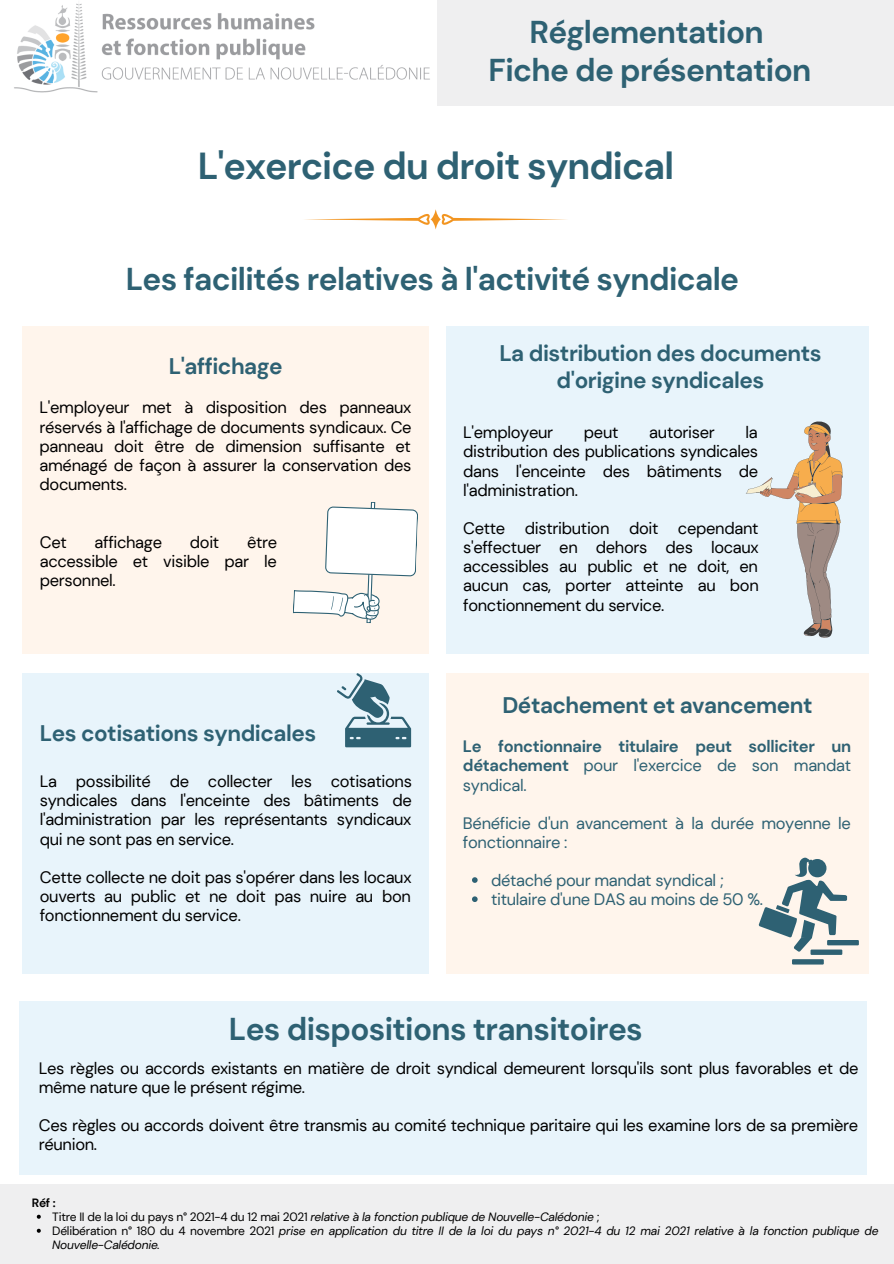
<style>
.page{position:relative;width:894px;height:1264px;background:#fff}
.page>*{position:absolute;margin:0;border:0;box-sizing:border-box;transform-origin:0 0}
.t1{font:700 37.5px "DM Sans";letter-spacing:-.025em;color:#2e6173}
.t2{font:700 31.5px "DM Sans";letter-spacing:-.02em;color:#2e6173}
.t3{font:700 22.5px/27px "DM Sans";letter-spacing:-.02em;color:#2e6173;text-align:center}
.t4{font:16.5px/19.2px "DM Sans";letter-spacing:-.02em;color:#000;text-align:justify}
.t5{font:16.5px/19.2px "DM Sans";letter-spacing:-.02em;color:#2e6173}
.t6{font:700 16.5px/19.2px "DM Sans";letter-spacing:-.02em;color:#2e6173;text-align:justify}
.t7{font:italic 12px/14px "DM Sans";letter-spacing:-.02em;color:#000}
.t8{font:700 12px "DM Sans";color:#000}
.s1{font-weight:400}
.s2{font-style:normal}
</style>
<div class="page">
<div style="left:22px;top:326px;width:407px;height:328px;background:#fff5ec"></div>
<div style="left:0;top:0;width:893px;height:106px;background:#efeff0"></div>
<img style="left:0;top:0;width:436px;height:106px">
<svg style="left:305px;top:209px;width:262px;height:20px"></svg>
<div style="left:19px;top:1001px;width:847px;height:173px;background:#e8f4fb"></div>
<div style="left:446px;top:326px;width:422px;height:328px;background:#e8f4fb"></div>
<div style="left:0;top:1184px;width:893px;height:79px;background:#efeff0"></div>
<div style="left:22px;top:673px;width:407px;height:300px;background:#e8f4fb"></div>
<div style="left:446px;top:673px;width:422px;height:300px;background:#fff5ec"></div>
<svg style="left:293px;top:502px;width:125px;height:121px"></svg>
<svg style="left:337px;top:673px;width:74px;height:74px"></svg>
<div style="left:826px;top:940px;width:32px;height:5px;background:#2e6173"></div>
<div style="left:810px;top:949px;width:32px;height:5px;background:#2e6173"></div>
<div style="left:791px;top:959px;width:32px;height:5px;background:#2e6173"></div>
<svg style="left:758px;top:857px;width:88px;height:94px"></svg>
<svg style="left:746px;top:421px;width:96px;height:216px"></svg>
<svg style="left:37px;top:1214px;width:4px;height:4px"></svg>
<svg style="left:37px;top:1228px;width:4px;height:4px"></svg>
<svg style="left:472px;top:877px;width:5px;height:5px"></svg>
<svg style="left:472px;top:896px;width:5px;height:6px"></svg>
<p class="t2" style="left:529px;top:12px;width:236px">Réglementation</p>
<p class="t2" style="left:488px;top:49px;width:324px">Fiche de présentation</p>
<p class="t1" style="left:198px;top:142px;width:477px">L'exercice du droit syndical</p>
<p class="t2" style="left:126px;top:258px;width:614px">Les facilités relatives à l'activité syndicale</p>
<p class="t3" style="left:169px;top:353px;width:115px">L'affichage</p>
<p class="t4" style="left:40px;top:398px;width:373px">L'employeur met à disposition des panneaux réservés à l'affichage de documents syndicaux. Ce panneau doit être de dimension suffisante et aménagé de façon à assurer la conservation des documents.</p>
<p class="t4" style="left:40px;top:532px;width:28px">Cet</p>
<p class="t4" style="left:94px;top:532px;width:69px">affichage</p>
<p class="t4" style="left:190px;top:532px;width:31px">doit</p>
<p class="t4" style="left:40px;top:532px;width:239px;text-indent:207px">être accessible et visible par le personnel.</p>
<p class="t3" style="left:40px;top:719px;width:278px">Les cotisations syndicales</p>
<p class="t4" style="left:40px;top:771px;width:373px">La possibilité de collecter les cotisations syndicales dans l'enceinte des bâtiments de l'administration par les représentants syndicaux qui ne sont pas en service.</p>
<p class="t4" style="left:40px;top:867px;width:373px">Cette collecte ne doit pas s'opérer dans les locaux ouverts au public et ne doit pas nuire au bon fonctionnement du service.</p>
<p class="t3" style="left:499px;top:339px;width:324px">La distribution des documents d'origine syndicales</p>
<p class="t4" style="left:463px;top:423px;width:91px">L'employeur</p>
<p class="t4" style="left:583px;top:423px;width:36px">peut</p>
<p class="t4" style="left:649px;top:423px;width:67px">autoriser</p>
<p class="t4" style="left:463px;top:423px;width:296px;text-indent:282px">la distribution des publications syndicales dans l'enceinte des bâtiments de l'administration.</p>
<p class="t4" style="left:463px;top:518px;width:297px">Cette distribution doit cependant s'effectuer en dehors des locaux accessibles au public et ne doit, en aucun cas, porter atteinte au bon fonctionnement du service.</p>
<p class="t3" style="left:502px;top:691px;width:311px">Détachement et avancement</p>
<p class="t6" style="left:463px;top:737px;width:390px">Le fonctionnaire titulaire peut solliciter un détachement <span class="s1">pour l'exercice de son mandat syndical.</span></p>
<p class="t5" style="left:463px;top:813px;width:389px">Bénéficie d'un avancement à la durée moyenne le fonctionnaire :</p>
<p class="t5" style="left:491px;top:871px;width:234px">détaché pour mandat syndical ;</p>
<p class="t5" style="left:491px;top:890px;width:273px">titulaire d'une DAS au moins de 50 %.</p>
<p class="t2" style="left:229px;top:1008px;width:415px">Les dispositions transitoires</p>
<p class="t4" style="left:39px;top:1058px;width:820px">Les règles ou accords existants en matière de droit syndical demeurent lorsqu'ils sont plus favorables et de même nature que le présent régime.</p>
<p class="t4" style="left:39px;top:1116px;width:820px">Ces règles ou accords doivent être transmis au comité technique paritaire qui les examine lors de sa première réunion.</p>
<p class="t8" style="left:32px;top:1194px;width:25px">Réf :</p>
<p class="t7" style="left:52px;top:1209px;width:548px"><span class="s2">Titre II de la loi du pays n° 2021-4 du 12 mai 2021</span> relative à la fonction publique de Nouvelle-Calédonie <span class="s2">;</span></p>
<p class="t7" style="left:52px;top:1223px;width:827px"><span class="s2">Délibération n° 180 du 4 novembre 2021</span> prise en application du titre II de la loi du pays n° 2021-4 du 12 mai 2021 relative à la fonction publique de<br>Nouvelle-Calédonie.</p>
</div>
